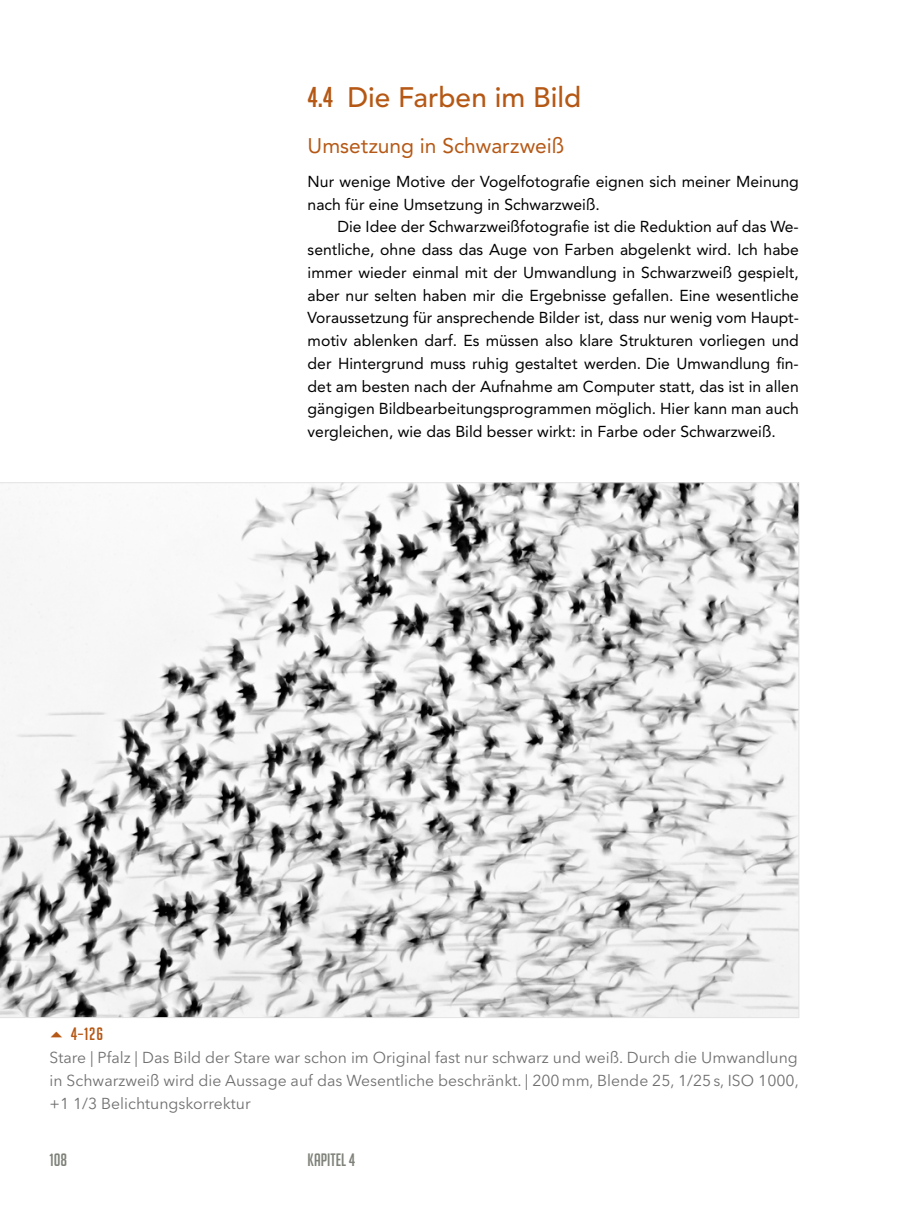
<style>
.page{position:relative;width:918px;height:1216px;background:#fff}
.page>*{position:absolute;margin:0;border:0;box-sizing:border-box;transform-origin:0 0}
.Standard_Folge{font:500 28px "Avenir LT Pro";color:#b55815}
.Standard_Folge-2{font:21px "Avenir LT Pro";color:#b55815}
.t1{font:17.5px "Big Noodle Titling";color:#7e8279}
.Standard_Folge-3{font:17.5px "Big Noodle Titling";color:#b55815}
.Standard_Folge-4{font:15.75px "Avenir LT Pro";color:#000}
.Standard_Folge-5{font:15.75px/22.8px "Avenir Next LT Pro";color:#706f6f;text-align:justify}
.s1{font-family:"Big Noodle Titling";font-weight:400}
</style>
<div class="page">
<svg style="left:0;top:482px;width:799px;height:536px"></svg>
<p class="Standard_Folge" style="left:308px;top:81px;width:275px"><span class="s1">4.4</span> Die Farben im Bild</p>
<p class="Standard_Folge-2" style="left:308px;top:132px;width:258px">Umsetzung in Schwarzweiß</p>
<p class="Standard_Folge-4" style="left:308px;top:172px;width:493px">Nur wenige Motive der Vogelfotografie eignen sich meiner Meinung</p>
<p class="Standard_Folge-4" style="left:308px;top:194px;width:294px">nach für eine Umsetzung in Schwarzweiß.</p>
<p class="Standard_Folge-4" style="left:337px;top:217px;width:463px">Die Idee der Schwarzweißfotografie ist die Reduktion auf das We-</p>
<p class="Standard_Folge-4" style="left:308px;top:240px;width:493px">sentliche, ohne dass das Auge von Farben abgelenkt wird. Ich habe</p>
<p class="Standard_Folge-4" style="left:308px;top:263px;width:493px">immer wieder einmal mit der Umwandlung in Schwarzweiß gespielt,</p>
<p class="Standard_Folge-4" style="left:308px;top:285px;width:493px">aber nur selten haben mir die Ergebnisse gefallen. Eine wesentliche</p>
<p class="Standard_Folge-4" style="left:308px;top:308px;width:493px">Voraussetzung für ansprechende Bilder ist, dass nur wenig vom Haupt-</p>
<p class="Standard_Folge-4" style="left:308px;top:331px;width:493px">motiv ablenken darf. Es müssen also klare Strukturen vorliegen und</p>
<p class="Standard_Folge-4" style="left:308px;top:354px;width:493px">der Hintergrund muss ruhig gestaltet werden. Die Umwandlung fin-</p>
<p class="Standard_Folge-4" style="left:308px;top:376px;width:493px">det am besten nach der Aufnahme am Computer statt, das ist in allen</p>
<p class="Standard_Folge-4" style="left:308px;top:399px;width:493px">gängigen Bildbearbeitungsprogrammen möglich. Hier kann man auch</p>
<p class="Standard_Folge-4" style="left:308px;top:422px;width:469px">vergleichen, wie das Bild besser wirkt: in Farbe oder Schwarzweiß.</p>
<p class="Standard_Folge-3" style="left:71px;top:1024px;width:34px">4–126</p>
<p class="Standard_Folge-5" style="left:50px;top:1046px;width:751px">Stare | Pfalz | Das Bild der Stare war schon im Original fast nur schwarz und weiß. Durch die Umwandlung in Schwarzweiß wird die Aussage auf das Wesentliche beschränkt. | 200mm, Blende 25, 1/25s, ISO 1000, +1 1/3 Belichtungskorrektur</p>
<p class="t1" style="left:50px;top:1149px;width:19px">108</p>
<p class="t1" style="left:308px;top:1149px;width:49px">Kapitel 4</p>
</div>
